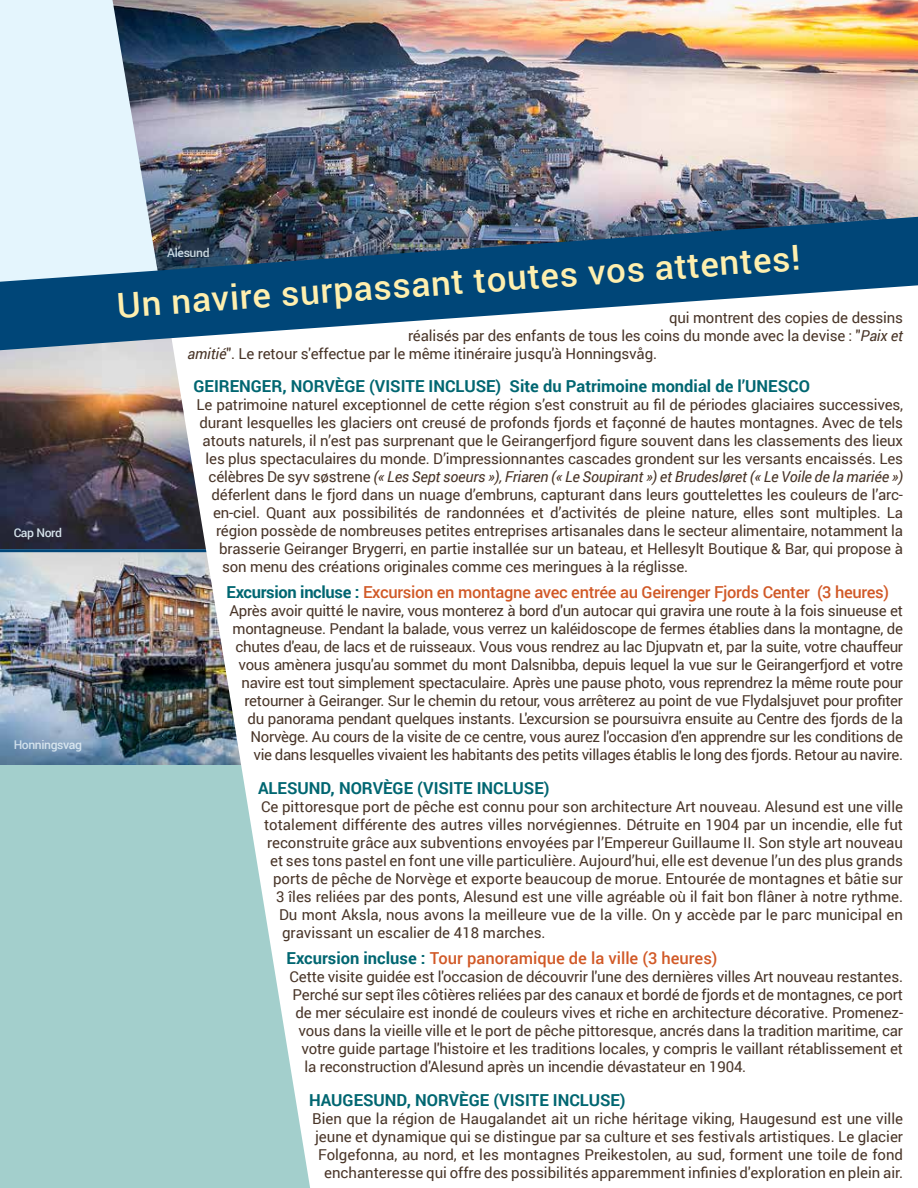
<style>
.page{position:relative;width:918px;height:1188px;background:#fff}
.page>*{position:absolute;margin:0;border:0;box-sizing:border-box;transform-origin:0 0}
.t1{font:500 34.5px "Roboto";color:#ffefae}
.t2{font:700 16.5px "Roboto";color:#006671}
.t3{font:500 16.5px "Roboto";letter-spacing:-.02em;color:#d15927}
.t4{font:500 16.5px "Roboto";color:#d15927}
.t5{font:15px/18px "Roboto";letter-spacing:-.01em;color:#493528;text-align:right}
.t6{font:italic 15px "Roboto";letter-spacing:-.01em;color:#493528}
.t7{font:500 12px "Roboto";letter-spacing:-.03em;color:#e4f5fd}
.s1{font-style:italic}
.s2{font-style:normal}
.s3{font-weight:700;color:#006671}
</style>
<div class="page">
<img style="left:159px;top:0;width:759px;height:217px">
<img style="left:0;top:350px;width:162px;height:199px">
<img style="left:0;top:552px;width:162px;height:213px">
<div style="left:0;top:765px;width:310px;height:423px;background:#a3cfcc"></div>
<svg style="left:0;top:0;width:159px;height:217px;background:#c9d9e4"></svg>
<hr style="left:0;top:549px;width:210px;height:3px;background:#004678">
<svg style="left:162px;top:350px;width:148px;height:836px"></svg>
<svg style="left:0;top:217px;width:918px;height:133px;fill:#004678"></svg>
<p class="t7" style="left:14px;top:524px;width:50px">Cap Nord</p>
<p class="t7" style="left:14px;top:737px;width:70px">Honningsvag</p>
<h1 class="t1" style="left:115px;top:281px;width:686px;rotate:-4deg">Un navire surpassant toutes vos attentes!</h1>
<p class="t7" style="left:167px;top:244px;width:44px">Alesund</p>
<p class="t5" style="left:669px;top:308px;width:235px">qui montrent des copies de dessins</p>
<p class="t5" style="left:408px;top:326px;width:496px">réalisés par des enfants de tous les coins du monde avec la devise : "<span class="s1">Paix et</span></p>
<p class="t5" style="left:188px;top:344px;width:471px"><span class="s1">amitié</span>". Le retour s'effectue par le même itinéraire jusqu'à Honningsvåg.</p>
<p class="t2" style="left:194px;top:374px;width:618px">GEIRENGER, NORVÈGE (VISITE INCLUSE) Site du Patrimoine mondial de l’UNESCO</p>
<p class="t5" style="left:197px;top:395px;width:708px">Le patrimoine naturel exceptionnel de cette région s’est construit au fil de périodes glaciaires successives,</p>
<p class="t5" style="left:200px;top:413px;width:705px">durant lesquelles les glaciers ont creusé de profonds fjords et façonné de hautes montagnes. Avec de tels</p>
<p class="t5" style="left:203px;top:431px;width:702px">atouts naturels, il n’est pas surprenant que le Geirangerfjord figure souvent dans les classements des lieux</p>
<p class="t5" style="left:206px;top:449px;width:699px">les plus spectaculaires du monde. D’impressionnantes cascades grondent sur les versants encaissés. Les</p>
<p class="t6" style="left:209px;top:466px;width:696px"><span class="s2">célèbres De syv søstrene</span> (« Les Sept soeurs »), Friaren (« Le Soupirant ») et Brudesløret (« Le Voile de la mariée »)</p>
<p class="t5" style="left:212px;top:485px;width:693px">déferlent dans le fjord dans un nuage d’embruns, capturant dans leurs gouttelettes les couleurs de l’arc-</p>
<p class="t5" style="left:213px;top:503px;width:692px">en-ciel. Quant aux possibilités de randonnées et d’activités de pleine nature, elles sont multiples. La</p>
<p class="t5" style="left:216px;top:521px;width:689px">région possède de nombreuses petites entreprises artisanales dans le secteur alimentaire, notamment la</p>
<p class="t5" style="left:219px;top:539px;width:685px">brasserie Geiranger Brygerri, en partie installée sur un bateau, et Hellesylt Boutique &amp; Bar, qui propose à</p>
<p class="t5" style="left:222px;top:557px;width:468px">son menu des créations originales comme ces meringues à la réglisse.</p>
<p class="t3" style="left:227px;top:581px;width:664px"><span class="s3">Excursion incluse :</span> Excursion en montagne avec entrée au Geirenger Fjords Center (3 heures)</p>
<p class="t5" style="left:230px;top:601px;width:675px">Après avoir quitté le navire, vous monterez à bord d'un autocar qui gravira une route à la fois sinueuse et montagneuse. Pendant la balade, vous verrez un kaléidoscope de fermes établies dans la montagne, de chutes d'eau, de lacs et de ruisseaux. Vous vous rendrez au lac Djupvatn et, par la suite, votre chauffeur vous amènera jusqu'au sommet du mont Dalsnibba, depuis lequel la vue sur le Geirangerfjord et votre navire est tout simplement spectaculaire. Après une pause photo, vous reprendrez la même route pour retourner à Geiranger. Sur le chemin du retour, vous arrêterez au point de vue Flydalsjuvet pour profiter du panorama pendant quelques instants. L'excursion se poursuivra ensuite au Centre des fjords de la Norvège. Au cours de la visite de ce centre, vous aurez l'occasion d'en apprendre sur les conditions de vie dans lesquelles vivaient les habitants des petits villages établis le long des fjords. Retour au navire.</p>
<p class="t2" style="left:258px;top:776px;width:293px">ALESUND, NORVÈGE (VISITE INCLUSE)</p>
<p class="t5" style="left:261px;top:797px;width:644px">Ce pittoresque port de pêche est connu pour son architecture Art nouveau. Alesund est une ville</p>
<p class="t5" style="left:264px;top:815px;width:640px">totalement différente des autres villes norvégiennes. Détruite en 1904 par un incendie, elle fut</p>
<p class="t5" style="left:267px;top:833px;width:637px">reconstruite grâce aux subventions envoyées par l’Empereur Guillaume II. Son style art nouveau</p>
<p class="t5" style="left:270px;top:851px;width:634px">et ses tons pastel en font une ville particulière. Aujourd’hui, elle est devenue l’un des plus grands</p>
<p class="t5" style="left:273px;top:869px;width:632px">ports de pêche de Norvège et exporte beaucoup de morue. Entourée de montagnes et bâtie sur</p>
<p class="t5" style="left:276px;top:887px;width:628px">3 îles reliées par des ponts, Alesund est une ville agréable où il fait bon flâner à notre rythme.</p>
<p class="t5" style="left:279px;top:905px;width:625px">Du mont Aksla, nous avons la meilleure vue de la ville. On y accède par le parc municipal en</p>
<p class="t5" style="left:282px;top:923px;width:265px">gravissant un escalier de 418 marches.</p>
<p class="t4" style="left:287px;top:947px;width:432px"><span class="s3">Excursion incluse :</span> Tour panoramique de la ville (3 heures)</p>
<p class="t5" style="left:290px;top:967px;width:615px">Cette visite guidée est l'occasion de découvrir l'une des dernières villes Art nouveau restantes.</p>
<p class="t5" style="left:293px;top:985px;width:612px">Perché sur sept îles côtières reliées par des canaux et bordé de fjords et de montagnes, ce port</p>
<p class="t5" style="left:296px;top:1003px;width:609px">de mer séculaire est inondé de couleurs vives et riche en architecture décorative. Promenez-</p>
<p class="t5" style="left:299px;top:1021px;width:606px">vous dans la vieille ville et le port de pêche pittoresque, ancrés dans la tradition maritime, car</p>
<p class="t5" style="left:302px;top:1039px;width:603px">votre guide partage l'histoire et les traditions locales, y compris le vaillant rétablissement et</p>
<p class="t5" style="left:305px;top:1057px;width:443px">la reconstruction d'Alesund après un incendie dévastateur en 1904.</p>
<p class="t2" style="left:309px;top:1088px;width:318px">HAUGESUND, NORVÈGE (VISITE INCLUSE)</p>
<p class="t5" style="left:312px;top:1109px;width:593px">Bien que la région de Haugalandet ait un riche héritage viking, Haugesund est une ville jeune et dynamique qui se distingue par sa culture et ses festivals artistiques. Le glacier Folgefonna, au nord, et les montagnes Preikestolen, au sud, forment une toile de fond enchanteresse qui offre des possibilités apparemment infinies d'exploration en plein air.</p>
</div>
